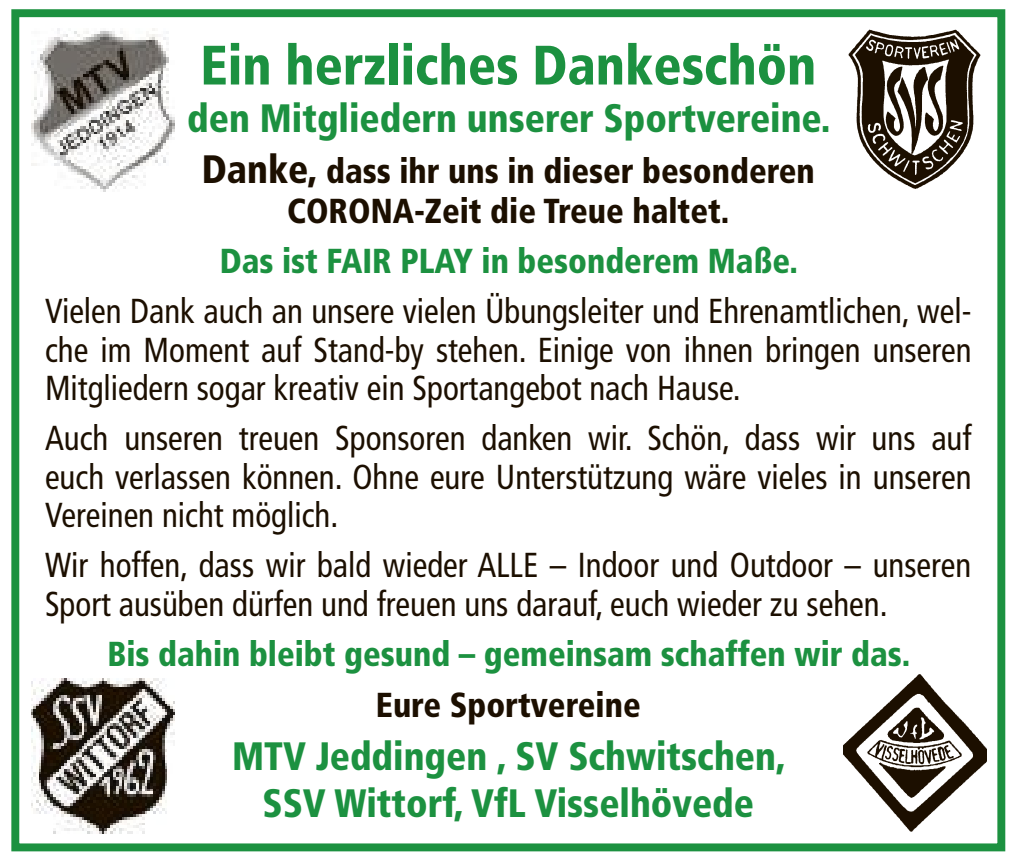
<style>
.page{position:relative;width:1021px;height:862px;background:#fff}
.page>*{position:absolute;margin:0;border:0;box-sizing:border-box;transform-origin:0 0}
.t1{font:900 condensed 55.6px "Frutiger";color:#1c9140;scale:.95 1}
.t2{font:900 condensed 39.6px/47.6px "Frutiger";color:#1c9140;text-align:center;scale:.95 1}
.t3{font:condensed 34.8px/38.8px "Frutiger";color:#1c0f00;scale:.95 1}
.t4{font:900 condensed 34.8px/50.8px "Frutiger";color:#1c9140;text-align:center;scale:.95 1}
.t5{font:900 condensed 34.8px/39.6px "Frutiger";color:#1c0f00;text-align:center;scale:.95 1}
.s1{font-size:39.6px}
.s2{font-weight:900;color:#1c9140}
.s3{color:#1c0f00}
</style>
<div class="page">
<div style="left:11px;top:9px;width:994px;height:842px;border:8px solid #1c9140"></div>
<img style="left:31px;top:29px;width:144px;height:163px">
<img style="left:848px;top:29px;width:133px;height:160px">
<img style="left:31px;top:679px;width:144px;height:154px">
<img style="left:843px;top:674px;width:143px;height:158px">
<p class="t1" style="left:200px;top:32px;width:650px">Ein herzliches Dankeschön</p>
<p class="t2" style="left:187px;top:94px;width:678px">den Mitgliedern unserer Sportvereine.</p>
<p class="t5" style="left:202px;top:151px;width:647px"><span class="s1">Danke,</span> dass ihr uns in dieser besonderen<br>CORONA-Zeit die Treue haltet.</p>
<p class="t3" style="left:45px;top:236px;width:976px;line-height:50px;text-align:center"><span class="s2">Das ist FAIR PLAY in besonderem Maße.<br></span>Vielen Dank auch an unsere vielen Übungsleiter und Ehrenamtlichen, wel-</p>
<p class="t3" style="left:45px;top:330px;width:976px">che im Moment auf Stand-by stehen. Einige von ihnen bringen unseren<br>Mitgliedern sogar kreativ ein Sportangebot nach Hause.</p>
<p class="t3" style="left:45px;top:419px;width:976px;text-align:justify">Auch unseren treuen Sponsoren danken wir. Schön, dass wir uns auf euch verlassen können. Ohne eure Unterstützung wäre vieles in unseren Vereinen nicht möglich.</p>
<p class="t3" style="left:45px;top:546px;width:976px">Wir hoffen, dass wir bald wieder ALLE – Indoor und Outdoor – unseren<br>Sport ausüben dürfen und freuen uns darauf, euch wieder zu sehen.</p>
<p class="t4" style="left:107px;top:628px;width:846px">Bis dahin bleibt gesund – gemeinsam schaffen wir das.<br><span class="s3">Eure Sportvereine</span></p>
<p class="t2" style="left:232px;top:732px;width:584px">MTV Jeddingen , SV Schwitschen,<br>SSV Wittorf, VfL Visselhövede</p>
</div>
